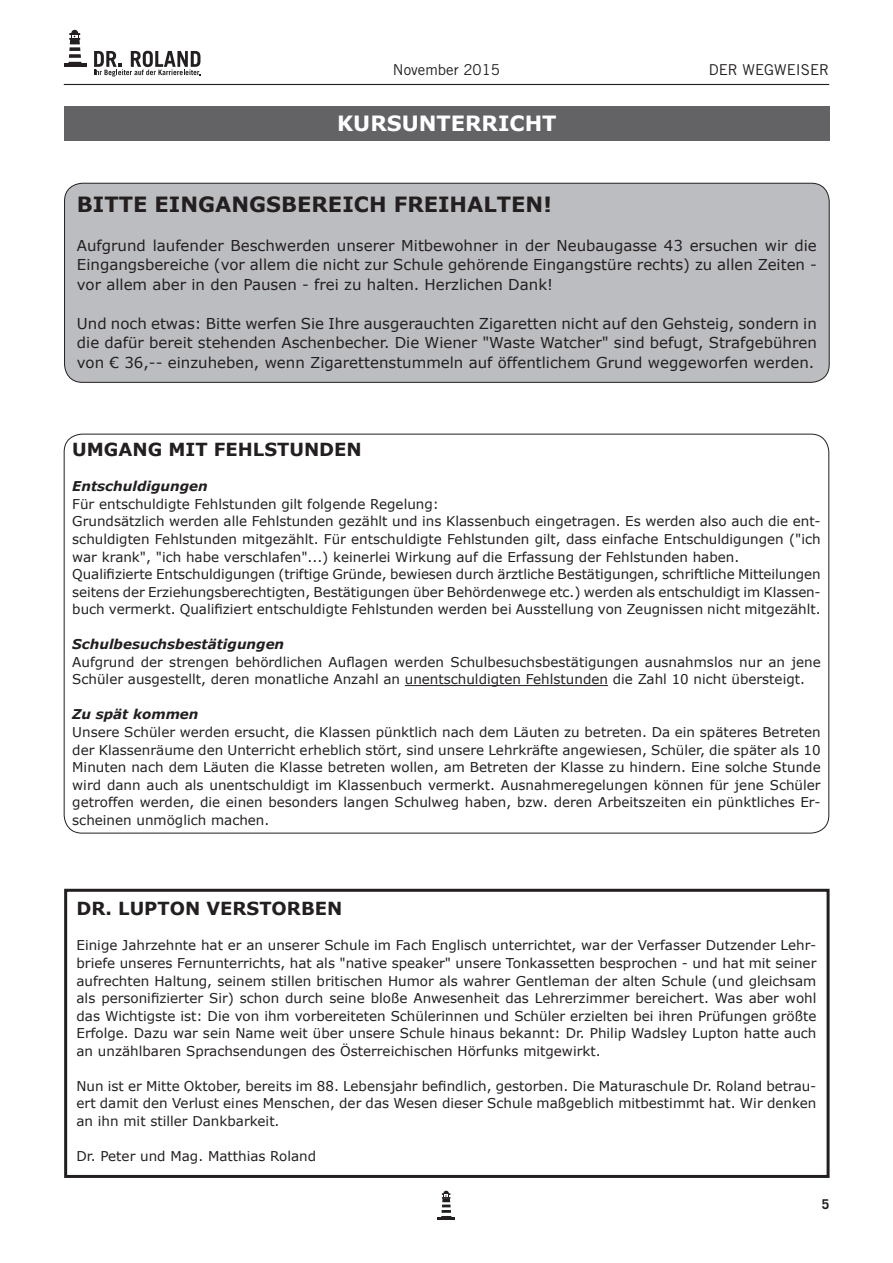
<style>
.page{position:relative;width:893px;height:1263px;background:#fff}
.page>*{position:absolute;margin:0;border:0;box-sizing:border-box;transform-origin:0 0}
.t1{font:700 21px "Verdana";color:#231f20}
.t2{font:700 21px "Verdana";color:#fff}
.t3{font:700 18px "Verdana";color:#231f20}
.t4{font:15px/19.5px "Verdana";color:#231f20;text-align:justify}
.t5{font:15px "Trade Gothic LT Std";color:#231f20}
.t6{font:13.5px/17.5px "Verdana";color:#231f20;text-align:justify}
.t7{font:italic 700 13.5px "Verdana";color:#231f20}
.t8{font:700 13.5px "Trade Gothic LT Std";color:#231f20}
</style>
<div class="page">
<svg style="left:94px;top:51px;width:107px;height:26px"></svg>
<div style="left:71px;top:30px;width:7px;height:6px;background:#231f20;border-radius:50%"></div>
<hr style="left:64px;top:64px;width:22px;height:3px;background:#231f20">
<svg style="left:69px;top:61px;width:12px;height:1px"></svg>
<svg style="left:69px;top:33px;width:12px;height:18px"></svg>
<hr style="left:68px;top:62px;width:14px;height:3px;background:#231f20">
<svg style="left:69px;top:47px;width:11px;height:4px"></svg>
<div style="left:70px;top:39px;width:10px;height:5px;background:#231f20"></div>
<svg style="left:69px;top:54px;width:12px;height:4px"></svg>
<hr style="left:64px;top:84px;width:765px;height:1px;background:#231f20">
<hr style="left:437px;top:1217px;width:18px;height:3px;background:#231f20">
<svg style="left:441px;top:1191px;width:11px;height:26px"></svg>
<div style="left:65px;top:183px;width:764px;height:199px;background:#bcbdc0;border-radius:18px"></div>
<div style="left:64px;top:183px;width:766px;height:200px;border:1px solid #231f20;border-radius:18px"></div>
<div style="left:64px;top:106px;width:766px;height:34px;background:#636366"></div>
<div style="left:64px;top:889px;width:766px;height:289px;border:3px solid #231f20"></div>
<hr style="left:405px;top:685px;width:203px;height:1px;background:#231f20">
<p class="t5" style="left:393px;top:60px;width:109px">November 2015</p>
<p class="t5" style="left:709px;top:60px;width:122px">DER WEGWEISER</p>
<h1 class="t2" style="left:337px;top:109px;width:221px">KURSUNTERRICHT</h1>
<h1 class="t1" style="left:77px;top:189px;width:476px">BITTE EINGANGSBEREICH FREIHALTEN!</h1>
<p class="t4" style="left:77px;top:235px;width:741px">Aufgrund laufender Beschwerden unserer Mitbewohner in der Neubaugasse 43 ersuchen wir die Eingangsbereiche (vor allem die nicht zur Schule gehörende Eingangstüre rechts) zu allen Zeiten - vor allem aber in den Pausen - frei zu halten. Herzlichen Dank!</p>
<p class="t4" style="left:77px;top:313px;width:741px">Und noch etwas: Bitte werfen Sie Ihre ausgerauchten Zigaretten nicht auf den Gehsteig, sondern in die dafür bereit stehenden Aschenbecher. Die Wiener "Waste Watcher" sind befugt, Strafgebühren von € 36,-- einzuheben, wenn Zigarettenstummeln auf öffentlichem Grund weggeworfen werden.</p>
<h2 class="t3" style="left:72px;top:437px;width:291px">UMGANG MIT FEHLSTUNDEN</h2>
<p class="t7" style="left:72px;top:477px;width:137px">Entschuldigungen</p>
<p class="t6" style="left:72px;top:495px;width:750px;text-align:left">Für entschuldigte Fehlstunden gilt folgende Regelung:<br>Grundsätzlich werden alle Fehlstunden gezählt und ins Klassenbuch eingetragen. Es werden also auch die ent&shy;schuldigten Fehlstunden mitgezählt. Für entschuldigte Fehlstunden gilt, dass einfache Entschuldigungen ("ich war krank", "ich habe verschlafen"...) keinerlei Wirkung auf die Erfassung der Fehlstunden haben.<br>Qualifizierte Entschuldigungen (triftige Gründe, bewiesen durch ärztliche Bestätigungen, schriftliche Mitteilungen seitens der Erziehungsberechtigten, Bestätigungen über Behördenwege etc.) werden als entschuldigt im Klassen&shy;buch vermerkt. Qualifiziert entschuldigte Fehlstunden werden bei Ausstellung von Zeugnissen nicht mitgezählt.</p>
<p class="t7" style="left:72px;top:635px;width:213px">Schulbesuchsbestätigungen</p>
<p class="t6" style="left:72px;top:653px;width:750px">Aufgrund der strengen behördlichen Auflagen werden Schulbesuchsbestätigungen ausnahmslos nur an jene<br>Schüler ausgestellt, deren monatliche Anzahl an unentschuldigten Fehlstunden die Zahl 10 nicht übersteigt.</p>
<p class="t7" style="left:72px;top:705px;width:128px">Zu spät kommen</p>
<p class="t6" style="left:72px;top:723px;width:750px">Unsere Schüler werden ersucht, die Klassen pünktlich nach dem Läuten zu betreten. Da ein späteres Betreten der Klassenräume den Unterricht erheblich stört, sind unsere Lehrkräfte angewiesen, Schüler, die später als 10<br>Minuten nach dem Läuten die Klasse betreten wollen, am Betreten der Klasse zu hindern. Eine solche Stunde wird dann auch als unentschuldigt im Klassenbuch vermerkt. Ausnahmeregelungen können für jene Schüler getroffen werden, die einen besonders langen Schulweg haben, bzw. deren Arbeitszeiten ein pünktliches Er&shy;scheinen unmöglich machen.</p>
<h2 class="t3" style="left:77px;top:896px;width:267px">DR. LUPTON VERSTORBEN</h2>
<p class="t6" style="left:77px;top:936px;width:741px">Einige Jahrzehnte hat er an unserer Schule im Fach Englisch unterrichtet, war der Verfasser Dutzender Lehr&shy;briefe unseres Fernunterrichts, hat als "native speaker" unsere Tonkassetten besprochen - und hat mit seiner aufrechten Haltung, seinem stillen britischen Humor als wahrer Gentleman der alten Schule (und gleichsam als personifizierter Sir) schon durch seine bloße Anwesenheit das Lehrerzimmer bereichert. Was aber wohl das Wichtigste ist: Die von ihm vorbereiteten Schülerinnen und Schüler erzielten bei ihren Prüfungen größte Erfolge. Dazu war sein Name weit über unsere Schule hinaus bekannt: Dr. Philip Wadsley Lupton hatte auch an unzählbaren Sprachsendungen des Österreichischen Hörfunks mitgewirkt.</p>
<p class="t6" style="left:77px;top:1077px;width:741px">Nun ist er Mitte Oktober, bereits im 88. Lebensjahr befindlich, gestorben. Die Maturaschule Dr. Roland betrau&shy;ert damit den Verlust eines Menschen, der das Wesen dieser Schule maßgeblich mitbestimmt hat. Wir denken an ihn mit stiller Dankbarkeit.</p>
<p class="t6" style="left:77px;top:1147px;width:241px">Dr. Peter und Mag. Matthias Roland</p>
<p class="t8" style="left:822px;top:1196px;width:9px">5</p>
</div>
